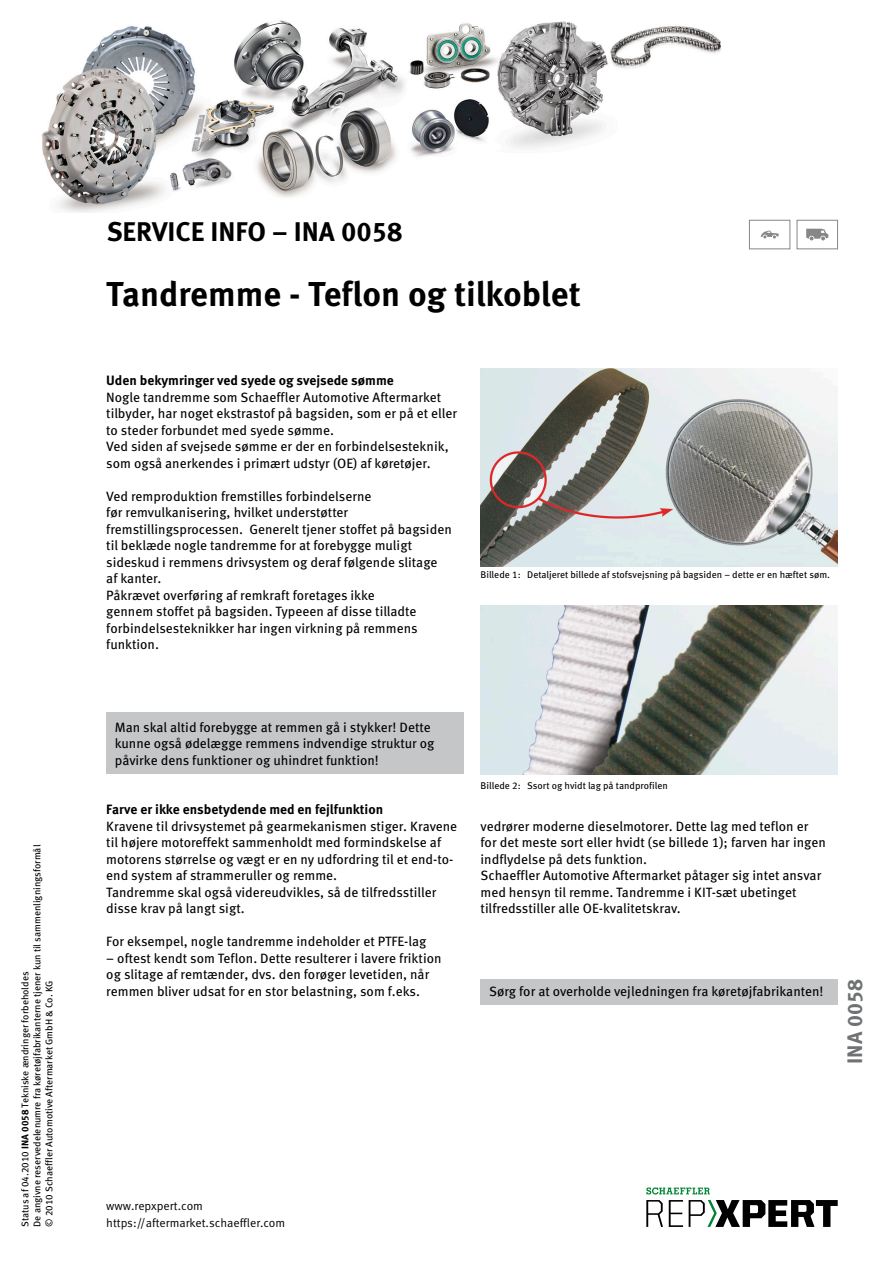
<style>
.page{position:relative;width:893px;height:1263px;background:#fff}
.page>*{position:absolute;margin:0;border:0;box-sizing:border-box;transform-origin:0 0}
.NADPIS_hlavní{font:700 34.5px "Meta Pro";color:#000}
.SERVICE_INFO{font:700 27px "Meta Pro";color:#000}
.t1{font:700 21px "Meta Pro";color:#6f7172}
.NORMAL_book{font:13.5px/16.5px "Meta Pro";color:#000}
.BOLD_normal{font:700 13.5px "Meta Pro";color:#000}
.RASTR_text_běžný{font:13.5px "Meta Pro";color:#000}
.t2{font:12px "Meta Pro Norm";color:#000}
.VYDÁNÍ_datum{font:9.75px/12px "Meta Pro";color:#000}
.OBRAZ{font:9.75px "Meta Pro";color:#000}
.s1{font-weight:700}
</style>
<div class="page">
<div style="left:106px;top:712px;width:357px;height:61px;background:#c5c6c7"></div>
<img style="left:480px;top:369px;width:358px;height:198px">
<img style="left:481px;top:606px;width:357px;height:169px">
<div style="left:480px;top:980px;width:358px;height:25px;background:#c5c6c7"></div>
<div style="left:749px;top:220px;width:41px;height:29px;border:1px solid #868789"></div>
<svg style="left:761px;top:231px;width:18px;height:7px"></svg>
<div style="left:797px;top:220px;width:41px;height:29px;border:1px solid #868789"></div>
<svg style="left:806px;top:229px;width:22px;height:11px"></svg>
<img style="left:42px;top:20px;width:679px;height:193px">
<svg style="left:646px;top:1200px;width:17px;height:27px"></svg>
<svg style="left:669px;top:1200px;width:14px;height:27px"></svg>
<svg style="left:689px;top:1200px;width:149px;height:27px"></svg>
<svg style="left:646px;top:1187px;width:64px;height:7px"></svg>
<p class="VYDÁNÍ_datum" style="left:19px;top:1227px;width:383px;rotate:-90deg">Status af 04.2010 <span class="s1">INA 0058</span> Tekniske ændringer forbeholdes<br>De angivne reservedelenumre fra køretøjfabrikanterne tjener kun til sammenligningsformål © 2010 Schaeffler Automotive Aftermarket GmbH &amp; Co. KG</p>
<p class="SERVICE_INFO" style="left:107px;top:210px;width:297px">SERVICE INFO – INA 0058</p>
<p class="NADPIS_hlavní" style="left:106px;top:267px;width:476px">Tandremme - Teflon og tilkoblet</p>
<p class="BOLD_normal" style="left:106px;top:370px;width:289px">Uden bekymringer ved syede og svejsede sømme</p>
<p class="NORMAL_book" style="left:106px;top:388px;width:352px">Nogle tandremme som Schaeffler Automotive Aftermarket tilbyder, har noget ekstrastof på bagsiden, som er på et eller to steder forbundet med syede sømme.</p>
<p class="NORMAL_book" style="left:106px;top:437px;width:344px">Ved siden af svejsede sømme er der en forbindelsesteknik, som også anerkendes i primært udstyr (OE) af køretøjer.</p>
<p class="NORMAL_book" style="left:106px;top:487px;width:347px">Ved remproduktion fremstilles forbindelserne<br>før remvulkanisering, hvilket understøtter fremstillingsprocessen. Generelt tjener stoffet på bagsiden til beklæde nogle tandremme for at forebygge muligt sideskud i remmens drivsystem og deraf følgende slitage af kanter.</p>
<p class="NORMAL_book" style="left:106px;top:586px;width:313px">Påkrævet overføring af remkraft foretages ikke gennem stoffet på bagsiden. Typeeen af disse tilladte forbindelsesteknikker har ingen virkning på remmens funktion.</p>
<p class="OBRAZ" style="left:480px;top:567px;width:351px">Billede 1: Detaljeret billede af stofsvejsning på bagsiden – dette er en hæftet søm.</p>
<p class="NORMAL_book" style="left:115px;top:718px;width:321px">Man skal altid forebygge at remmen gå i stykker! Dette kunne også ødelægge remmens indvendige struktur og påvirke dens funktioner og uhindret funktion!</p>
<p class="BOLD_normal" style="left:106px;top:799px;width:278px">Farve er ikke ensbetydende med en fejlfunktion</p>
<p class="NORMAL_book" style="left:106px;top:817px;width:352px">Kravene til drivsystemet på gearmekanismen stiger. Kravene til højere motoreffekt sammenholdt med formindskelse af motorens størrelse og vægt er en ny udfordring til et end-to&shy;end system af strammeruller og remme.</p>
<p class="NORMAL_book" style="left:106px;top:883px;width:332px">Tandremme skal også videreudvikles, så de tilfredsstiller disse krav på langt sigt.</p>
<p class="NORMAL_book" style="left:106px;top:932px;width:322px">For eksempel, nogle tandremme indeholder et PTFE-lag</p>
<p class="NORMAL_book" style="left:106px;top:949px;width:337px">– oftest kendt som Teflon. Dette resulterer i lavere friktion og slitage af remtænder, dvs. den forøger levetiden, når remmen bliver udsat for en stor belastning, som f.eks.</p>
<p class="OBRAZ" style="left:481px;top:778px;width:189px">Billede 2: Ssort og hvidt lag på tandprofilen</p>
<p class="NORMAL_book" style="left:481px;top:817px;width:347px">vedrører moderne dieselmotorer. Dette lag med teflon er for det meste sort eller hvidt (se billede 1); farven har ingen indflydelse på dets funktion.</p>
<p class="NORMAL_book" style="left:481px;top:866px;width:342px">Schaeffler Automotive Aftermarket påtager sig intet ansvar med hensyn til remme. Tandremme i KIT-sæt ubetinget tilfredsstiller alle OE-kvalitetskrav.</p>
<p class="RASTR_text_běžný" style="left:489px;top:981px;width:336px">Sørg for at overholde vejledningen fra køretøjfabrikanten!</p>
<h3 class="t1" style="left:838px;top:1064px;width:86px;rotate:-90deg">INA 0058</h3>
<p class="t2" style="left:106px;top:1197px;width:98px">www.repxpert.com</p>
<p class="t2" style="left:106px;top:1213px;width:180px">https://aftermarket.schaeffler.com</p>
</div>
